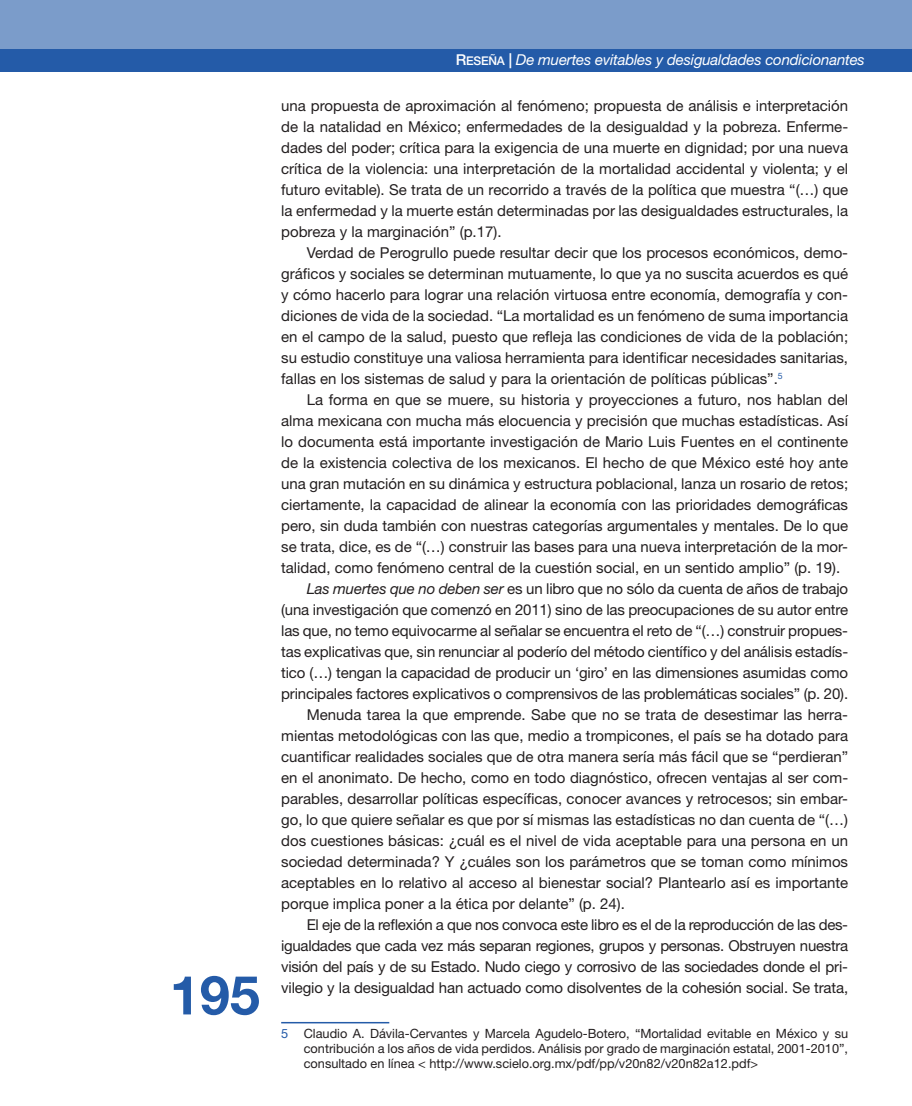
<style>
.page{position:relative;width:912px;height:1106px;background:#fff}
.page>*{position:absolute;margin:0;border:0;box-sizing:border-box;transform-origin:0 0}
.t1{font:700 54px "Helvetica Neue LT Std";color:#245ba8}
.t2{font:15px/21px "Helvetica Neue LT Std";color:#231f20;text-align:justify}
.t3{font:15px "Helvetica Neue LT Std";letter-spacing:-.02em;color:#231f20}
.t4{font:italic 15px "Helvetica Neue LT Std";letter-spacing:-.01em;color:#fff}
.t5{font:12.75px/15px "Helvetica Neue LT Std";color:#231f20;text-align:justify}
.s1{font-family:"Helvetica Neue LT Std Md SC800";font-style:normal}
.s2{font-family:"Helvetica Neue LT Std Md SC800";font-style:normal;font-size:12px}
.s3{font-weight:500}
.s4{font-style:italic}
.s5{color:#245ba8}
</style>
<div class="page">
<hr style="left:281px;top:1021px;width:108px;height:2px;background:#245ba8">
<div style="left:0;top:0;width:911px;height:49px;background:#7b9cca"></div>
<div style="left:0;top:49px;width:911px;height:22px;background:#245ba8"></div>
<h1 class="t1" style="left:170px;top:961px;width:92px">195</h1>
<p class="t4" style="left:455px;top:51px;width:410px"><span class="s1">R</span><span class="s2">ESEÑA</span> <span class="s3">|</span> De muertes evitables y desigualdades condicionantes</p>
<p class="t2" style="left:281px;top:95px;width:568px">una propuesta de aproximación al fenómeno; propuesta de análisis e interpretación de la natalidad en México; enfermedades de la desigualdad y la pobreza. Enferme&shy;dades del poder; crítica para la exigencia de una muerte en dignidad; por una nueva crítica de la violencia: una interpretación de la mortalidad accidental y violenta; y el futuro evitable). Se trata de un recorrido a través de la política que muestra “(…) que la enfermedad y la muerte están determinadas por las desigualdades estructurales, la pobreza y la marginación” (p.17).</p>
<p class="t2" style="left:281px;top:242px;width:568px;text-indent:26px">Verdad de Perogrullo puede resultar decir que los procesos económicos, demo&shy;gráficos y sociales se determinan mutuamente, lo que ya no suscita acuerdos es qué y cómo hacerlo para lograr una relación virtuosa entre economía, demografía y con&shy;diciones de vida de la sociedad. “La mortalidad es un fenómeno de suma importancia en el campo de la salud, puesto que refleja las condiciones de vida de la población; su estudio constituye una valiosa herramienta para identificar necesidades sanitarias, fallas en los sistemas de salud y para la orientación de políticas públicas”.<sup>5</sup></p>
<p class="t2" style="left:306px;top:389px;width:542px">La forma en que se muere, su historia y proyecciones a futuro, nos hablan del</p>
<p class="t2" style="left:281px;top:410px;width:568px">alma mexicana con mucha más elocuencia y precisión que muchas estadísticas. Así</p>
<p class="t2" style="left:281px;top:431px;width:568px">lo documenta está importante investigación de Mario Luis Fuentes en el continente</p>
<p class="t2" style="left:281px;top:452px;width:568px">de la existencia colectiva de los mexicanos. El hecho de que México esté hoy ante</p>
<p class="t2" style="left:281px;top:473px;width:568px">una gran mutación en su dinámica y estructura poblacional, lanza un rosario de retos;</p>
<p class="t2" style="left:281px;top:494px;width:568px">ciertamente, la capacidad de alinear la economía con las prioridades demográficas</p>
<p class="t2" style="left:281px;top:515px;width:568px">pero, sin duda también con nuestras categorías argumentales y mentales. De lo que</p>
<p class="t2" style="left:281px;top:536px;width:568px">se trata, dice, es de “(…) construir las bases para una nueva interpretación de la mor-</p>
<p class="t2" style="left:281px;top:557px;width:560px">talidad, como fenómeno central de la cuestión social, en un sentido amplio” (p. 19).</p>
<p class="t2" style="left:306px;top:578px;width:542px"><span class="s4">Las muertes que no deben ser</span> es un libro que no sólo da cuenta de años de trabajo</p>
<p class="t2" style="left:281px;top:599px;width:568px">(una investigación que comenzó en 2011) sino de las preocupaciones de su autor entre</p>
<p class="t2" style="left:281px;top:620px;width:568px">las que, no temo equivocarme al señalar se encuentra el reto de “(…) construir propues-</p>
<p class="t2" style="left:281px;top:641px;width:568px">tas explicativas que, sin renunciar al poderío del método científico y del análisis estadís-</p>
<p class="t2" style="left:281px;top:662px;width:568px">tico (…) tengan la capacidad de producir un ‘giro’ en las dimensiones asumidas como</p>
<p class="t2" style="left:281px;top:683px;width:568px">principales factores explicativos o comprensivos de las problemáticas sociales” (p. 20).</p>
<p class="t2" style="left:306px;top:704px;width:542px">Menuda tarea la que emprende. Sabe que no se trata de desestimar las herra-</p>
<p class="t2" style="left:281px;top:725px;width:568px">mientas metodológicas con las que, medio a trompicones, el país se ha dotado para</p>
<p class="t2" style="left:281px;top:746px;width:568px">cuantificar realidades sociales que de otra manera sería más fácil que se “perdieran”</p>
<p class="t2" style="left:281px;top:767px;width:568px">en el anonimato. De hecho, como en todo diagnóstico, ofrecen ventajas al ser com-</p>
<p class="t2" style="left:281px;top:788px;width:568px">parables, desarrollar políticas específicas, conocer avances y retrocesos; sin embar-</p>
<p class="t2" style="left:281px;top:809px;width:568px">go, lo que quiere señalar es que por sí mismas las estadísticas no dan cuenta de “(…)</p>
<p class="t2" style="left:281px;top:830px;width:568px">dos cuestiones básicas: ¿cuál es el nivel de vida aceptable para una persona en un</p>
<p class="t2" style="left:281px;top:851px;width:568px">sociedad determinada? Y ¿cuáles son los parámetros que se toman como mínimos</p>
<p class="t2" style="left:281px;top:872px;width:568px">aceptables en lo relativo al acceso al bienestar social? Plantearlo así es importante</p>
<p class="t2" style="left:281px;top:893px;width:345px">porque implica poner a la ética por delante” (p. 24).</p>
<p class="t3" style="left:306px;top:916px;width:542px">El eje de la reflexión a que nos convoca este libro es el de la reproducción de las des-</p>
<p class="t3" style="left:281px;top:937px;width:568px">igualdades que cada vez más separan regiones, grupos y personas. Obstruyen nuestra</p>
<p class="t3" style="left:281px;top:958px;width:568px">visión del país y de su Estado. Nudo ciego y corrosivo de las sociedades donde el pri-</p>
<p class="t2" style="left:281px;top:977px;width:568px">vilegio y la desigualdad han actuado como disolventes de la cohesión social. Se trata,</p>
<p class="t5" style="left:303px;top:1025px;width:545px;text-indent:-23px"><span class="s5">5</span> Claudio A. Dávila-Cervantes y Marcela Agudelo-Botero, “Mortalidad evitable en México y su contribución a los años de vida perdidos. Análisis por grado de marginación estatal, 2001-2010”, consultado en línea &lt; http://www.scielo.org.mx/pdf/pp/v20n82/v20n82a12.pdf&gt;</p>
</div>
